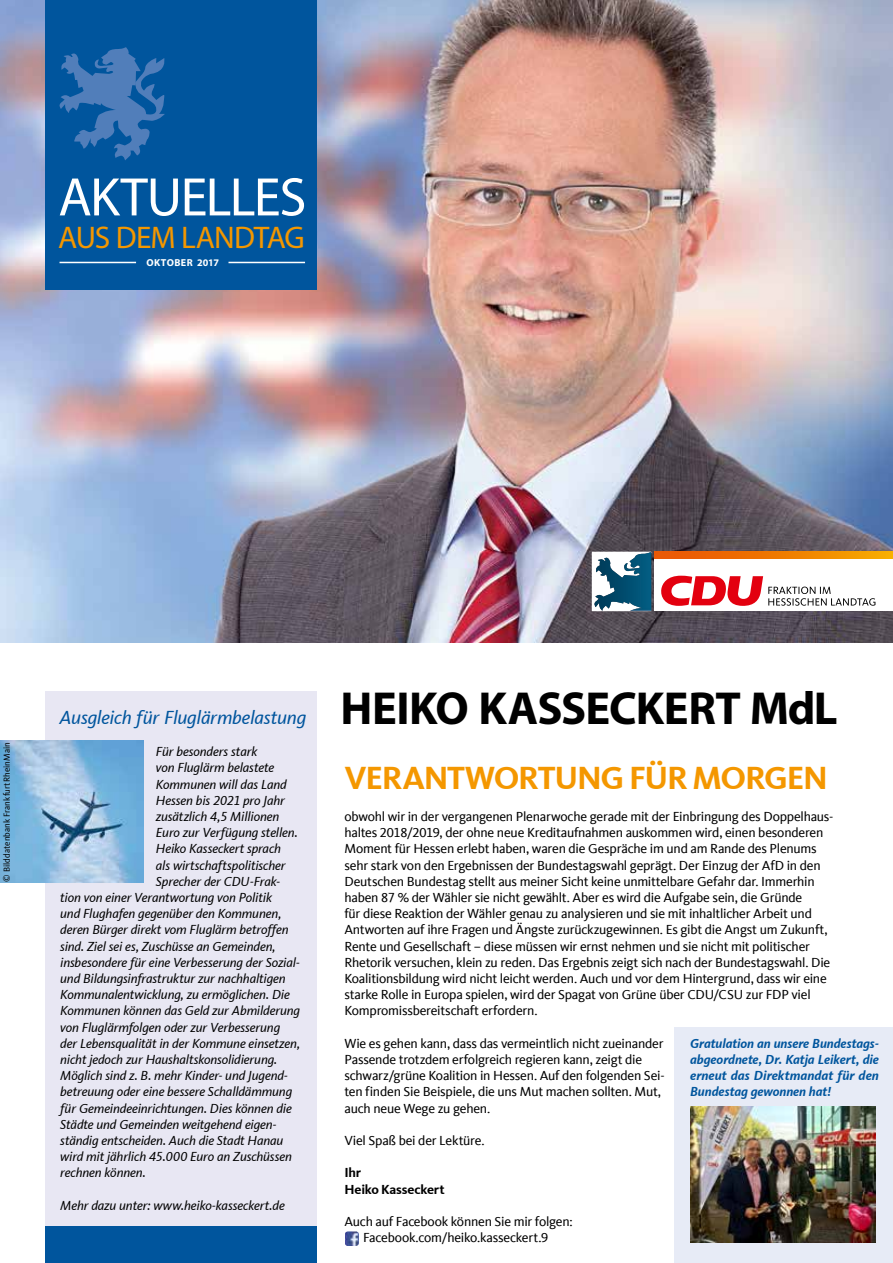
<style>
.page{position:relative;width:893px;height:1263px;background:#fff}
.page>*{position:absolute;margin:0;border:0;box-sizing:border-box;transform-origin:0 0}
.t1{font:54.75px "Myriad Pro";letter-spacing:-.03em;color:#fff}
.t2{font:700 46.5px "Myriad Pro";letter-spacing:-.015em;color:#000}
.t3{font:700 33px "CDU Kievit Tab";letter-spacing:-.035em;color:#f49700}
.t4{font:31.35px "Myriad Pro";letter-spacing:-.03em;color:#f49700}
.t5{font:italic 19.5px "CDU Kievit Tab";letter-spacing:-.015em;color:#00559d}
.t6{font:13.5px/16.2px "CDU Kievit Tab";letter-spacing:-.02em;color:#000}
.t7{font:italic 13.5px "CDU Kievit Tab";letter-spacing:-.01em;color:#000}
.t8{font:italic 700 13.5px/16.2px "CDU Kievit Tab";color:#00559d;text-align:justify}
.t9{font:700 13.5px/16.2px "CDU Kievit Tab";letter-spacing:-.015em;color:#000}
.t10{font:700 10.2px "Myriad Pro";letter-spacing:.04em;color:#fff}
.t11{font:9px "CDU Kievit Tab";letter-spacing:.005em;color:#000}
</style>
<div class="page">
<div style="left:674px;top:1028px;width:219px;height:235px;background:#e7ebf6"></div>
<img style="left:0;top:0;width:893px;height:643px">
<div style="left:46px;top:0;width:271px;height:289px;background:#00559d"></div>
<div style="left:46px;top:1226px;width:271px;height:37px;background:#00559d"></div>
<svg style="left:59px;top:47px;width:106px;height:113px"></svg>
<div style="left:46px;top:691px;width:271px;height:535px;background:#e8e7f3"></div>
<div style="left:655px;top:558px;width:238px;height:53px;background:#fff"></div>
<svg style="left:655px;top:552px;width:238px;height:6px"></svg>
<svg style="left:661px;top:576px;width:214px;height:30px"></svg>
<img style="left:593px;top:552px;width:58px;height:59px">
<img style="left:345px;top:1231px;width:14px;height:15px">
<hr style="left:60px;top:262px;width:76px;height:1px;background:#fff">
<hr style="left:228px;top:262px;width:77px;height:1px;background:#fff">
<img style="left:0;top:740px;width:143px;height:143px">
<img style="left:691px;top:1107px;width:184px;height:135px">
<h1 class="t1" style="left:58px;top:163px;width:250px">AKTUELLES</h1>
<h3 class="t4" style="left:58px;top:218px;width:248px">AUS DEM LANDTAG</h3>
<p class="t10" style="left:146px;top:256px;width:74px">OKTOBER 2017</p>
<p class="t11" style="left:2px;top:881px;width:141px;rotate:-90deg">© Bilddatenbank FrankfurtRheinMain</p>
<h3 class="t5" style="left:60px;top:706px;width:248px">Ausgleich für Fluglärmbelastung</h3>
<p class="t7" style="left:156px;top:744px;width:103px">Für besonders stark</p>
<p class="t7" style="left:156px;top:760px;width:120px">von Fluglärm belastete</p>
<p class="t7" style="left:156px;top:776px;width:132px">Kommunen will das Land</p>
<p class="t7" style="left:156px;top:792px;width:131px">Hessen bis 2021 pro Jahr</p>
<p class="t7" style="left:156px;top:809px;width:125px">zusätzlich 4,5 Millionen</p>
<p class="t7" style="left:156px;top:825px;width:143px">Euro zur Verfügung stellen.</p>
<p class="t7" style="left:156px;top:841px;width:127px">Heiko Kasseckert sprach</p>
<p class="t7" style="left:156px;top:857px;width:131px">als wirtschaftspolitischer</p>
<p class="t7" style="left:156px;top:873px;width:126px">Sprecher der CDU-Frak-</p>
<p class="t7" style="left:60px;top:890px;width:213px">tion von einer Verantwortung von Politik</p>
<p class="t7" style="left:60px;top:906px;width:223px">und Flughafen gegenüber den Kommunen,</p>
<p class="t7" style="left:60px;top:922px;width:230px">deren Bürger direkt vom Fluglärm betroffen</p>
<p class="t7" style="left:60px;top:938px;width:217px">sind. Ziel sei es, Zuschüsse an Gemeinden,</p>
<p class="t7" style="left:60px;top:954px;width:241px">insbesondere für eine Verbesserung der Sozial-</p>
<p class="t7" style="left:60px;top:971px;width:227px">und Bildungsinfrastruktur zur nachhaltigen</p>
<p class="t7" style="left:60px;top:987px;width:231px">Kommunalentwicklung, zu ermöglichen. Die</p>
<p class="t7" style="left:60px;top:1003px;width:241px">Kommunen können das Geld zur Abmilderung</p>
<p class="t7" style="left:60px;top:1019px;width:221px">von Fluglärmfolgen oder zur Verbesserung</p>
<p class="t7" style="left:60px;top:1035px;width:241px">der Lebensqualität in der Kommune einsetzen,</p>
<p class="t7" style="left:60px;top:1052px;width:219px">nicht jedoch zur Haushaltskonsolidierung.</p>
<p class="t7" style="left:60px;top:1068px;width:229px">Möglich sind z. B. mehr Kinder- und Jugend-</p>
<p class="t7" style="left:60px;top:1084px;width:233px">betreuung oder eine bessere Schalldämmung</p>
<p class="t7" style="left:60px;top:1100px;width:233px">für Gemeindeeinrichtungen. Dies können die</p>
<p class="t7" style="left:60px;top:1116px;width:218px">Städte und Gemeinden weitgehend eigen-</p>
<p class="t7" style="left:60px;top:1133px;width:225px">ständig entscheiden. Auch die Stadt Hanau</p>
<p class="t7" style="left:60px;top:1149px;width:233px">wird mit jährlich 45.000 Euro an Zuschüssen</p>
<p class="t7" style="left:60px;top:1165px;width:87px">rechnen können.</p>
<p class="t7" style="left:60px;top:1197px;width:226px">Mehr dazu unter: www.heiko-kasseckert.de</p>
<h2 class="t2" style="left:341px;top:678px;width:499px">HEIKO KASSECKERT MdL</h2>
<h3 class="t3" style="left:344px;top:758px;width:485px">VERANTWORTUNG FÜR MORGEN</h3>
<p class="t6" style="left:344px;top:808px;width:490px">obwohl wir in der vergangenen Plenarwoche gerade mit der Einbringung des Doppelhaus&shy;haltes 2018/2019, der ohne neue Kreditaufnahmen auskommen wird, einen besonderen Moment für Hessen erlebt haben, waren die Gespräche im und am Rande des Plenums sehr stark von den Ergebnissen der Bundestagswahl geprägt. Der Einzug der AfD in den Deutschen Bundestag stellt aus meiner Sicht keine unmittelbare Gefahr dar. Immerhin haben 87 % der Wähler sie nicht gewählt. Aber es wird die Aufgabe sein, die Gründe<br>für diese Reaktion der Wähler genau zu analysieren und sie mit inhaltlicher Arbeit und Antworten auf ihre Fragen und Ängste zurückzugewinnen. Es gibt die Angst um Zukunft, Rente und Gesellschaft – diese müssen wir ernst nehmen und sie nicht mit politischer Rhetorik versuchen, klein zu reden. Das Ergebnis zeigt sich nach der Bundestagswahl. Die Koalitionsbildung wird nicht leicht werden. Auch und vor dem Hintergrund, dass wir eine starke Rolle in Europa spielen, wird der Spagat von Grüne über CDU/CSU zur FDP viel Kompromissbereitschaft erfordern.</p>
<p class="t6" style="left:344px;top:1035px;width:322px">Wie es gehen kann, dass das vermeintlich nicht zueinander Passende trotzdem erfolgreich regieren kann, zeigt die schwarz/grüne Koalition in Hessen. Auf den folgenden Sei&shy;ten finden Sie Beispiele, die uns Mut machen sollten. Mut, auch neue Wege zu gehen.</p>
<p class="t6" style="left:344px;top:1132px;width:142px">Viel Spaß bei der Lektüre.</p>
<p class="t9" style="left:344px;top:1165px;width:102px">Ihr<br>Heiko Kasseckert</p>
<p class="t6" style="left:344px;top:1213px;width:230px;text-align:center">Auch auf Facebook können Sie mir folgen:<br>Facebook.com/heiko.kasseckert.9</p>
<p class="t8" style="left:690px;top:1035px;width:190px">Gratulation an unsere Bundestags&shy;abgeordnete, Dr. Katja Leikert, die erneut das Direktmandat für den Bundestag gewonnen hat!</p>
</div>
